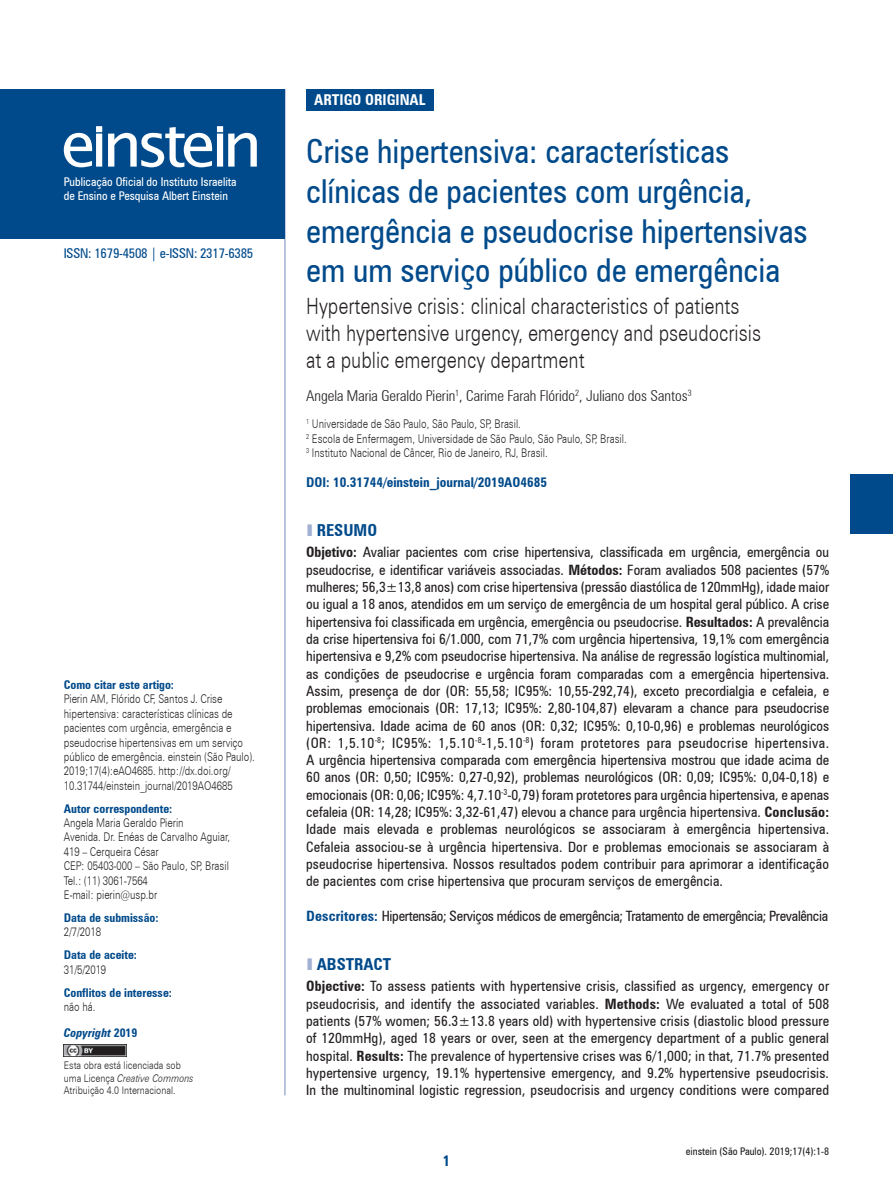
<style>
.page{position:relative;width:893px;height:1191px;background:#fff}
.page>*{position:absolute;margin:0;border:0;box-sizing:border-box;transform-origin:0 0}
.t1{font:condensed 33px/39.6px "Zurich BT";color:#004a8b}
.t2{font:300 22.5px/27px "Zurich BT";color:#231f20;scale:.8 1}
.t3{font:700 condensed 16.5px "Zurich BT";color:#004a8b}
.t4{font:300 condensed 15px "Zurich BT";color:#231f20}
.t5{font:700 condensed 15px "Zurich BT";color:#fff}
.t6{font:700 condensed 15px "Zurich BT";color:#004a8b}
.t7{font:condensed 14.25px/17.2px "Zurich BT";letter-spacing:.01em;color:#231f20;text-align:justify}
.t8{font:condensed 14.25px "Zurich BT";letter-spacing:-.02em;color:#231f20}
.t9{font:700 condensed 13.5px "Zurich BT";color:#004a8b}
.t10{font:condensed 13.5px "Zurich BT";letter-spacing:-.02em;color:#004a8b}
.t11{font:300 12px/14.4px "Zurich BT";color:#231f20;scale:.8 1}
.t12{font:700 condensed 12px "Zurich BT";color:#004a8b}
.t13{font:condensed 12px/14.4px "Zurich BT";color:#fff}
.t14{font:italic 700 condensed 12px "Zurich BT";color:#004a8b}
.t15{font:300 10.5px/12.6px "Zurich BT";color:#231f20;scale:.85 1}
.t16{font:condensed 10.5px "Zurich BT";color:#231f20}
.s1{font-style:normal}
.s2{font-style:italic}
.s3{color:#a2b0d2}
.s4{font-weight:700}
.s5{font-weight:700;color:#004a8b}
</style>
<div class="page">
<img style="left:64px;top:1044px;width:63px;height:12px">
<div style="left:306px;top:89px;width:128px;height:21px;background:#004a8b"></div>
<hr style="left:284px;top:89px;width:2px;height:1006px;background:#a2b0d2">
<div style="left:0;top:89px;width:284px;height:149px;background:#004a8b"></div>
<div style="left:850px;top:474px;width:43px;height:60px;background:#004a8b"></div>
<svg style="left:108px;top:126px;width:149px;height:41px"></svg>
<svg style="left:64px;top:126px;width:38px;height:41px"></svg>
<p class="t13" style="left:64px;top:174px;width:174px">Publicação Oficial do Instituto Israelita de Ensino e Pesquisa Albert Einstein</p>
<p class="t10" style="left:64px;top:245px;width:191px">ISSN: 1679-4508 | e-ISSN: 2317-6385</p>
<p class="t12" style="left:64px;top:677px;width:112px">Como citar este artigo:</p>
<p class="t11" style="left:64px;top:692px;width:240px">Pierin AM, Flórido CF, Santos J. Crise hipertensiva: características clínicas de pacientes com urgência, emergência e pseudocrise hipertensivas em um serviço público de emergência. einstein (São Paulo).<br>2019;17(4):eAO4685. http://dx.doi.org/ 10.31744/einstein_journal/2019AO4685</p>
<p class="t12" style="left:64px;top:801px;width:110px">Autor correspondente:</p>
<p class="t11" style="left:64px;top:815px;width:209px">Angela Maria Geraldo Pierin<br>Avenida. Dr. Enéas de Carvalho Aguiar,<br>419 – Cerqueira César<br>CEP: 05403-000 – São Paulo, SP, Brasil<br>Tel.: (11) 3061-7564<br>E-mail: pierin@usp.br</p>
<p class="t12" style="left:64px;top:910px;width:96px">Data de submissão:</p>
<p class="t11" style="left:64px;top:925px;width:48px">2/7/2018</p>
<p class="t12" style="left:64px;top:947px;width:75px">Data de aceite:</p>
<p class="t11" style="left:64px;top:962px;width:55px">31/5/2019</p>
<p class="t12" style="left:64px;top:985px;width:110px">Conflitos de interesse:</p>
<p class="t11" style="left:64px;top:999px;width:41px">não há.</p>
<p class="t14" style="left:64px;top:1025px;width:75px">Copyright <span class="s1">2019</span></p>
<p class="t15" style="left:64px;top:1058px;width:154px">Esta obra está licenciada sob uma Licença <span class="s2">Creative Commons<br></span>Atribuição 4.0 Internacional.</p>
<p class="t5" style="left:314px;top:91px;width:113px">ARTIGO ORIGINAL</p>
<h1 class="t1" style="left:306px;top:131px;width:503px">Crise hipertensiva: características clínicas de pacientes com urgência, emergência e pseudocrise hipertensivas em um serviço público de emergência</h1>
<h2 class="t2" style="left:306px;top:292px;width:570px">Hypertensive crisis: clinical characteristics of patients with hypertensive urgency, emergency and pseudocrisis at a public emergency department</h2>
<p class="t4" style="left:306px;top:387px;width:387px">Angela Maria Geraldo Pierin<sup>1</sup>, Carime Farah Flórido<sup>2</sup>, Juliano dos Santos<sup>3</sup></p>
<p class="t11" style="left:306px;top:417px;width:402px"><sup>1</sup> Universidade de São Paulo, São Paulo, SP, Brasil.<br><sup>2</sup> Escola de Enfermagem, Universidade de São Paulo, São Paulo, SP, Brasil.<br><sup>3</sup> Instituto Nacional de Câncer, Rio de Janeiro, RJ, Brasil.</p>
<p class="t9" style="left:306px;top:473px;width:243px">DOI: 10.31744/einstein_journal/2019AO4685</p>
<p class="t3" style="left:306px;top:520px;width:72px"><span class="s3">❚</span> RESUMO</p>
<p class="t7" style="left:306px;top:543px;width:525px"><span class="s4">Objetivo:</span> Avaliar pacientes com crise hipertensiva, classificada em urgência, emergência ou pseudocrise, e identificar variáveis associadas. <span class="s4">Métodos:</span> Foram avaliados 508 pacientes (57% mulheres; 56,3±13,8 anos) com crise hipertensiva (pressão diastólica de 120mmHg), idade maior ou igual a 18 anos, atendidos em um serviço de emergência de um hospital geral público. A crise hipertensiva foi classificada em urgência, emergência ou pseudocrise. <span class="s4">Resultados:</span> A prevalência da crise hipertensiva foi 6/1.000, com 71,7% com urgência hipertensiva, 19,1% com emergência hipertensiva e 9,2% com pseudocrise hipertensiva. Na análise de regressão logística multinomial, as condições de pseudocrise e urgência foram comparadas com a emergência hipertensiva.<br>Assim, presença de dor (OR: 55,58; IC95%: 10,55-292,74), exceto precordialgia e cefaleia, e problemas emocionais (OR: 17,13; IC95%: 2,80-104,87) elevaram a chance para pseudocrise hipertensiva. Idade acima de 60 anos (OR: 0,32; IC95%: 0,10-0,96) e problemas neurológicos (OR: 1,5.10<sup>-8</sup>; IC95%: 1,5.10<sup>-8</sup>-1,5.10<sup>-8</sup>) foram protetores para pseudocrise hipertensiva.<br>A urgência hipertensiva comparada com emergência hipertensiva mostrou que idade acima de 60 anos (OR: 0,50; IC95%: 0,27-0,92), problemas neurológicos (OR: 0,09; IC95%: 0,04-0,18) e emocionais (OR: 0,06; IC95%: 4,7.10<sup>-3</sup>-0,79) foram protetores para urgência hipertensiva, e apenas cefaleia (OR: 14,28; IC95%: 3,32-61,47) elevou a chance para urgência hipertensiva. <span class="s4">Conclusão:<br></span>Idade mais elevada e problemas neurológicos se associaram à emergência hipertensiva.<br>Cefaleia associou-se à urgência hipertensiva. Dor e problemas emocionais se associaram à pseudocrise hipertensiva. Nossos resultados podem contribuir para aprimorar a identificação de pacientes com crise hipertensiva que procuram serviços de emergência.</p>
<p class="t8" style="left:306px;top:907px;width:523px"><span class="s5">Descritores:</span> Hipertensão; Serviços médicos de emergência; Tratamento de emergência; Prevalência</p>
<p class="t3" style="left:306px;top:954px;width:86px"><span class="s3">❚</span> ABSTRACT</p>
<p class="t7" style="left:306px;top:977px;width:524px"><span class="s4">Objective:</span> To assess patients with hypertensive crisis, classified as urgency, emergency or pseudocrisis, and identify the associated variables. <span class="s4">Methods:</span> We evaluated a total of 508 patients (57% women; 56.3±13.8 years old) with hypertensive crisis (diastolic blood pressure of 120mmHg), aged 18 years or over, seen at the emergency department of a public general hospital. <span class="s4">Results:</span> The prevalence of hypertensive crises was 6/1,000; in that, 71.7% presented hypertensive urgency, 19.1% hypertensive emergency, and 9.2% hypertensive pseudocrisis.<br>In the multinominal logistic regression, pseudocrisis and urgency conditions were compared</p>
<p class="t6" style="left:443px;top:1151px;width:9px">1</p>
<p class="t16" style="left:686px;top:1144px;width:145px">einstein (São Paulo). 2019;17(4):1-8</p>
</div>
